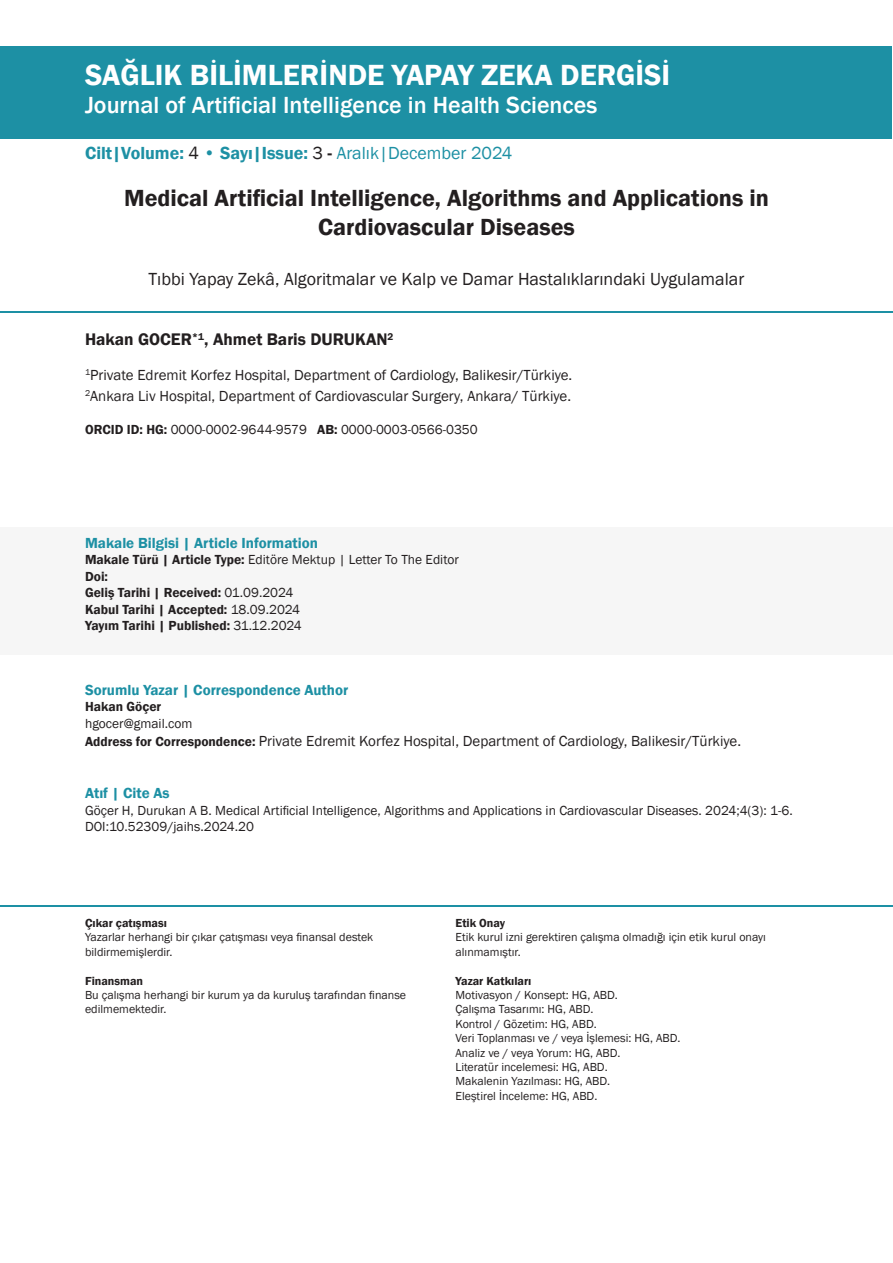
<style>
.page{position:relative;width:893px;height:1263px;background:#fff}
.page>*{position:absolute;margin:0;border:0;box-sizing:border-box;transform-origin:0 0}
.t1{font:600 30px "Franklin Gothic";color:#fff}
.t2{font:600 24px/28.8px "Franklin Gothic";color:#231f20;text-align:center}
.t3{font:500 24px "Franklin Gothic";color:#fff}
.t4{font:18px "Franklin Gothic";color:#231f20}
.t5{font:600 18px "Franklin Gothic";color:#1d90a4}
.t6{font:600 17.25px "Franklin Gothic";color:#231f20}
.t7{font:15px "Franklin Gothic";color:#231f20}
.t8{font:600 15px "Franklin Gothic";color:#1d90a4}
.t9{font:13.5px/16.2px "Franklin Gothic";color:#231f20}
.t10{font:600 13.5px "Franklin Gothic";color:#231f20}
.t11{font:12px/14.4px "Franklin Gothic";color:#231f20}
.t12{font:600 12px "Franklin Gothic";color:#231f20}
.s1{font-weight:400;color:#231f20}
.s2{color:#231f20}
.s3{font-weight:400}
.s4{font-weight:600}
.s5{font-weight:600;font-size:13.5px}
</style>
<div class="page">
<div style="left:1px;top:46px;width:891px;height:93px;background:#1d90a4"></div>
<hr style="left:0;top:311px;width:893px;height:1px;background:#1d90a4">
<hr style="left:0;top:905px;width:893px;height:2px;background:#1d90a4">
<div style="left:0;top:527px;width:893px;height:128px;background:#f6f6f6"></div>
<p class="t1" style="left:85px;top:56px;width:587px">SAĞLIK BİLİMLERİNDE YAPAY ZEKA DERGİSİ</p>
<p class="t3" style="left:85px;top:90px;width:514px">Journal of Artificial Intelligence in Health Sciences</p>
<p class="t5" style="left:85px;top:142px;width:429px">Cilt|Volume: <span class="s1">4</span> • Sayı|Issue: <span class="s1">3</span> <span class="s2">-</span> <span class="s3">Aralık|December 2024</span></p>
<p class="t2" style="left:124px;top:184px;width:646px">Medical Artificial Intelligence, Algorithms and Applications in<br>Cardiovascular Diseases</p>
<p class="t4" style="left:149px;top:268px;width:597px">Tıbbi Yapay Zekâ, Algoritmalar ve Kalp ve Damar Hastalıklarındaki Uygulamalar</p>
<p class="t6" style="left:85px;top:329px;width:310px">Hakan GOCER<sup>*1</sup>, Ahmet Baris DURUKAN<sup>2</sup></p>
<p class="t7" style="left:85px;top:365px;width:489px"><sup>1</sup>Private Edremit Korfez Hospital, Department of Cardiology, Balikesir/Türkiye.</p>
<p class="t7" style="left:85px;top:387px;width:487px"><sup>2</sup>Ankara Liv Hospital, Department of Cardiovascular Surgery, Ankara/ Türkiye.</p>
<p class="t9" style="left:85px;top:421px;width:394px"><span class="s4">ORCID ID: HG:</span> 0000-0002-9644-9579 <span class="s4">AB:</span> 0000-0003-0566-0350</p>
<p class="t8" style="left:85px;top:534px;width:234px">Makale Bilgisi | Article Information</p>
<p class="t9" style="left:85px;top:552px;width:375px"><span class="s4">Makale Türü | Article Type:</span> Editöre Mektup | Letter To The Editor</p>
<p class="t10" style="left:85px;top:568px;width:25px">Doi:</p>
<p class="t10" style="left:85px;top:585px;width:210px">Geliş Tarihi | Received: <span class="s3">01.09.2024</span></p>
<p class="t10" style="left:85px;top:601px;width:217px">Kabul Tarihi | Accepted: <span class="s3">18.09.2024</span></p>
<p class="t10" style="left:85px;top:618px;width:218px">Yayım Tarihi | Published: <span class="s3">31.12.2024</span></p>
<p class="t8" style="left:85px;top:681px;width:265px">Sorumlu Yazar | Correspondence Author</p>
<p class="t10" style="left:85px;top:698px;width:78px">Hakan Göçer</p>
<p class="t9" style="left:85px;top:715px;width:109px">hgocer@gmail.com</p>
<p class="t7" style="left:85px;top:731px;width:657px"><span class="s5">Address for Correspondence:</span> Private Edremit Korfez Hospital, Department of Cardiology, Balikesir/Türkiye.</p>
<p class="t8" style="left:85px;top:784px;width:86px">Atıf | Cite As</p>
<p class="t9" style="left:85px;top:802px;width:709px">Göçer H, Durukan A B. Medical Artificial Intelligence, Algorithms and Applications in Cardiovascular Diseases. 2024;4(3): 1-6.<br>DOI:10.52309/jaihs.2024.20</p>
<p class="t12" style="left:85px;top:915px;width:83px">Çıkar çatışması</p>
<p class="t11" style="left:85px;top:930px;width:290px">Yazarlar herhangi bir çıkar çatışması veya finansal destek bildirmemişlerdir.</p>
<p class="t12" style="left:85px;top:973px;width:60px">Finansman</p>
<p class="t11" style="left:85px;top:988px;width:323px">Bu çalışma herhangi bir kurum ya da kuruluş tarafından finanse edilmemektedir.</p>
<p class="t12" style="left:455px;top:915px;width:51px">Etik Onay</p>
<p class="t11" style="left:455px;top:930px;width:312px">Etik kurul izni gerektiren çalışma olmadığı için etik kurul onayı alınmamıştır.</p>
<p class="t12" style="left:455px;top:973px;width:77px">Yazar Katkıları</p>
<p class="t11" style="left:455px;top:988px;width:164px">Motivasyon / Konsept: HG, ABD.</p>
<p class="t11" style="left:455px;top:1002px;width:139px">Çalışma Tasarımı: HG, ABD.</p>
<p class="t11" style="left:455px;top:1017px;width:143px">Kontrol / Gözetim: HG, ABD.</p>
<p class="t11" style="left:455px;top:1031px;width:226px">Veri Toplanması ve / veya İşlemesi: HG, ABD.</p>
<p class="t11" style="left:455px;top:1045px;width:167px">Analiz ve / veya Yorum: HG, ABD.</p>
<p class="t11" style="left:455px;top:1060px;width:154px">Literatür incelemesi: HG, ABD.</p>
<p class="t11" style="left:455px;top:1074px;width:156px">Makalenin Yazılması: HG, ABD.</p>
<p class="t11" style="left:455px;top:1089px;width:143px">Eleştirel İnceleme: HG, ABD.</p>
</div>
